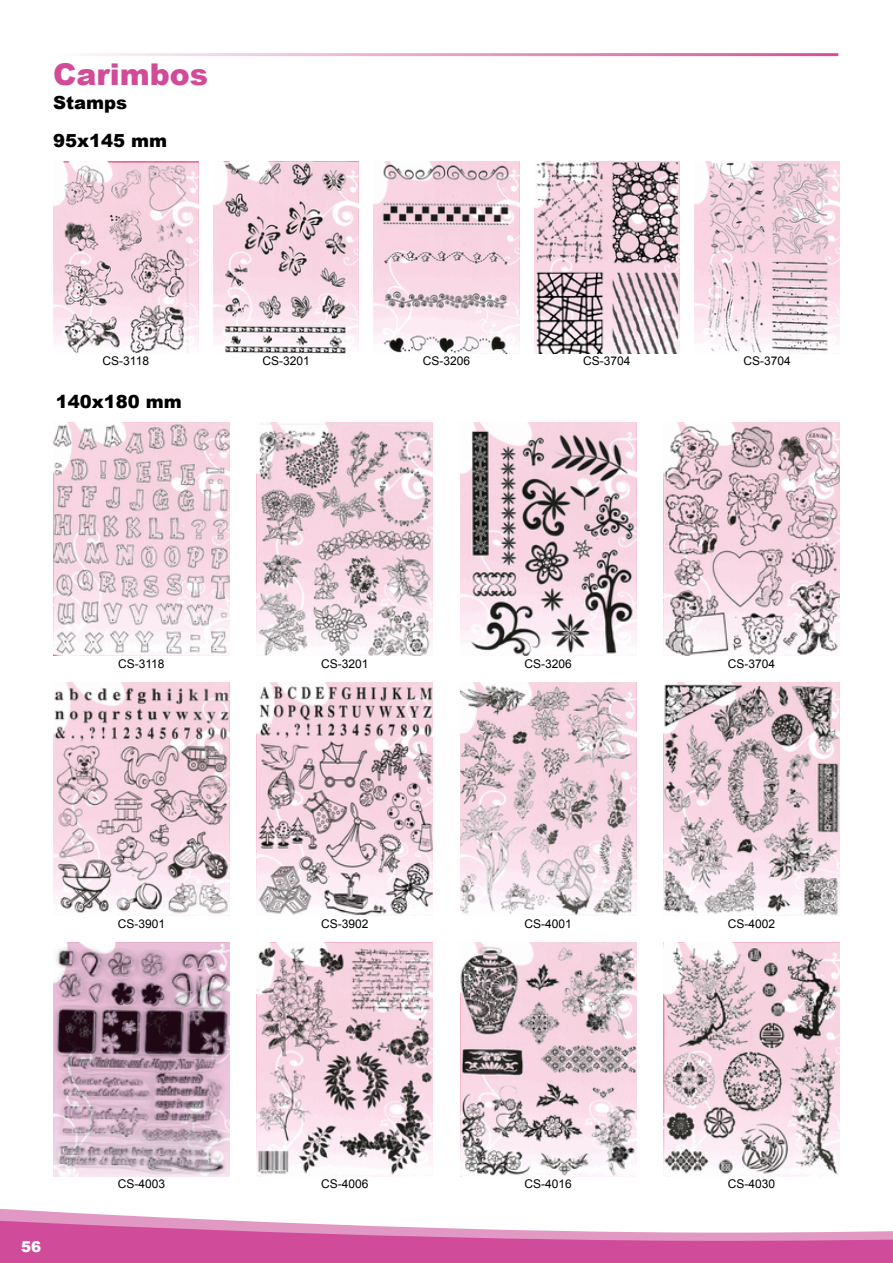
<style>
.page{position:relative;width:893px;height:1263px;background:#fff}
.page>*{position:absolute;margin:0;border:0;box-sizing:border-box;transform-origin:0 0}
.t1{font:900 30px "Arial";color:#d14b99}
.t2{font:900 18px/38.7px "Arial";color:#000}
.t3{font:900 15px "Arial";color:#fff}
.t4{font:12px "Arial";color:#000}
</style>
<div class="page">
<svg style="left:0;top:1208px;width:893px;height:55px"></svg>
<img style="left:53px;top:422px;width:177px;height:234px">
<img style="left:53px;top:682px;width:177px;height:234px">
<img style="left:53px;top:943px;width:177px;height:233px">
<img style="left:257px;top:422px;width:176px;height:234px">
<img style="left:257px;top:682px;width:176px;height:234px">
<img style="left:257px;top:943px;width:176px;height:233px">
<img style="left:460px;top:422px;width:176px;height:234px">
<img style="left:460px;top:682px;width:176px;height:234px">
<img style="left:460px;top:943px;width:176px;height:233px">
<img style="left:663px;top:422px;width:177px;height:234px">
<img style="left:663px;top:682px;width:177px;height:234px">
<img style="left:663px;top:943px;width:177px;height:233px">
<img style="left:53px;top:162px;width:145px;height:192px">
<img style="left:213px;top:162px;width:146px;height:192px">
<img style="left:374px;top:162px;width:145px;height:192px">
<img style="left:534px;top:162px;width:145px;height:192px">
<img style="left:695px;top:162px;width:145px;height:192px">
<h1 class="t1" style="left:53px;top:53px;width:157px">Carimbos</h1>
<h2 class="t2" style="left:53px;top:82px;width:116px">Stamps<br>95x145 mm</h2>
<p class="t4" style="left:103px;top:353px;width:48px">CS-3118</p>
<p class="t4" style="left:262px;top:353px;width:49px">CS-3201</p>
<p class="t4" style="left:423px;top:353px;width:49px">CS-3206</p>
<p class="t4" style="left:583px;top:353px;width:49px">CS-3704</p>
<p class="t4" style="left:743px;top:353px;width:49px">CS-3704</p>
<h2 class="t2" style="left:56px;top:382px;width:128px">140x180 mm</h2>
<p class="t4" style="left:118px;top:655px;width:48px">CS-3118</p>
<p class="t4" style="left:118px;top:915px;width:49px">CS-3901</p>
<p class="t4" style="left:321px;top:655px;width:49px">CS-3201</p>
<p class="t4" style="left:321px;top:915px;width:49px">CS-3902</p>
<p class="t4" style="left:524px;top:655px;width:49px">CS-3206</p>
<p class="t4" style="left:524px;top:915px;width:49px">CS-4001</p>
<p class="t4" style="left:728px;top:655px;width:49px">CS-3704</p>
<p class="t4" style="left:728px;top:915px;width:49px">CS-4002</p>
<p class="t3" style="left:21px;top:1235px;width:22px">56</p>
<p class="t4" style="left:118px;top:1176px;width:49px">CS-4003</p>
<p class="t4" style="left:321px;top:1176px;width:49px">CS-4006</p>
<p class="t4" style="left:524px;top:1176px;width:49px">CS-4016</p>
<p class="t4" style="left:728px;top:1176px;width:49px">CS-4030</p>
</div>
